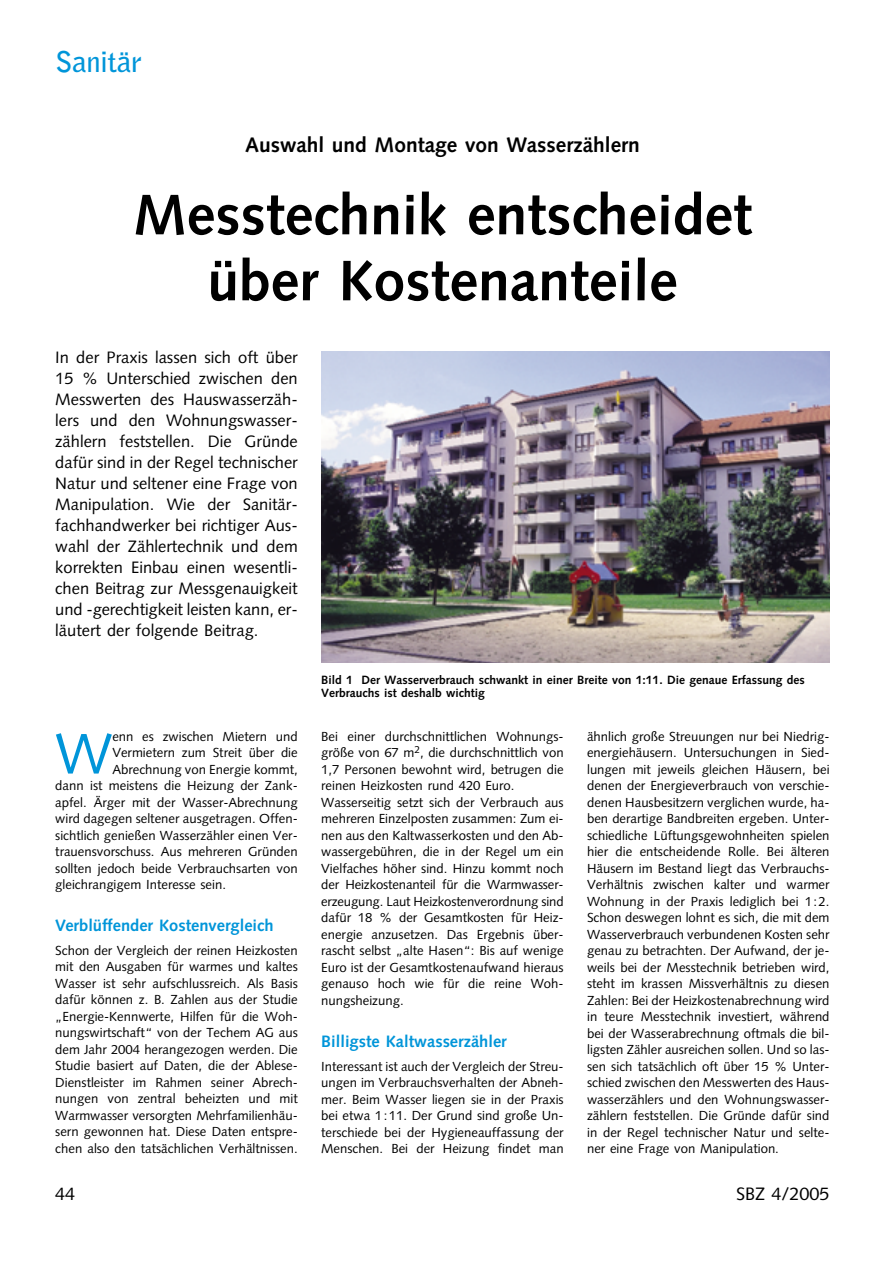
<style>
.page{position:relative;width:893px;height:1263px;background:#fff}
.page>*{position:absolute;margin:0;border:0;box-sizing:border-box;transform-origin:0 0}
.t1{font:57.15px "Syntax";color:#0095d9}
.t2{font:700 57px/66px "Syntax";color:#000;text-align:center}
.t3{font:700 28.5px "Bell Gothic";letter-spacing:-.01em;color:#0095d9}
.t4{font:700 21px "Syntax";color:#000}
.t5{font:18px "Syntax";color:#000}
.t6{font:16.5px/21px "Syntax";color:#000;text-align:justify}
.t7{font:700 16.5px "Syntax";color:#0095d9}
.t8{font:13.2px/16.5px "Syntax";color:#000;text-align:justify}
.t9{font:700 12px/13.5px "Syntax";color:#000}
</style>
<div class="page">
<img style="left:321px;top:351px;width:508px;height:312px">
<h3 class="t3" style="left:55px;top:51px;width:88px">Sanitär</h3>
<h3 class="t4" style="left:245px;top:136px;width:396px">Auswahl und Montage von Wasserzählern</h3>
<h2 class="t2" style="left:133px;top:187px;width:620px">Messtechnik entscheidet über Kostenanteile</h2>
<p class="t6" style="left:55px;top:349px;width:244px">In der Praxis lassen sich oft über 15 % Unterschied zwischen den Messwerten des Hauswasserzäh&shy;lers und den Wohnungswasser&shy;zählern feststellen. Die Gründe dafür sind in der Regel technischer Natur und seltener eine Frage von Manipulation. Wie der Sanitär&shy;fachhandwerker bei richtiger Aus&shy;wahl der Zählertechnik und dem korrekten Einbau einen wesentli&shy;chen Beitrag zur Messgenauigkeit und -gerechtigkeit leisten kann, er&shy;läutert der folgende Beitrag.</p>
<h1 class="t1" style="left:55px;top:731px;width:59px">W</h1>
<p class="t8" style="left:112px;top:729px;width:187px">enn es zwischen Mietern und</p>
<p class="t8" style="left:112px;top:746px;width:187px">Vermietern zum Streit über die</p>
<p class="t8" style="left:112px;top:762px;width:187px">Abrechnung von Energie kommt,</p>
<p class="t8" style="left:55px;top:779px;width:244px">dann ist meistens die Heizung der Zank-</p>
<p class="t8" style="left:55px;top:795px;width:244px">apfel. Ärger mit der Wasser-Abrechnung</p>
<p class="t8" style="left:55px;top:812px;width:244px">wird dagegen seltener ausgetragen. Offen-</p>
<p class="t8" style="left:55px;top:828px;width:244px">sichtlich genießen Wasserzähler einen Ver-</p>
<p class="t8" style="left:55px;top:845px;width:244px">trauensvorschuss. Aus mehreren Gründen</p>
<p class="t8" style="left:55px;top:861px;width:244px">sollten jedoch beide Verbrauchsarten von</p>
<p class="t8" style="left:55px;top:878px;width:172px">gleichrangigem Interesse sein.</p>
<p class="t7" style="left:55px;top:919px;width:220px">Verblüffender Kostenvergleich</p>
<p class="t8" style="left:55px;top:943px;width:244px">Schon der Vergleich der reinen Heizkosten mit den Ausgaben für warmes und kaltes Wasser ist sehr aufschlussreich. Als Basis dafür können z. B. Zahlen aus der Studie „Energie-Kennwerte, Hilfen für die Woh&shy;nungswirtschaft“ von der Techem AG aus dem Jahr 2004 herangezogen werden. Die Studie basiert auf Daten, die der Ablese-Dienstleister im Rahmen seiner Abrech&shy;nungen von zentral beheizten und mit Warmwasser versorgten Mehrfamilienhäu&shy;sern gewonnen hat. Diese Daten entspre&shy;chen also den tatsächlichen Verhältnissen.</p>
<p class="t9" style="left:321px;top:674px;width:485px">Bild 1 Der Wasserverbrauch schwankt in einer Breite von 1:11. Die genaue Erfassung des<br>Verbrauchs ist deshalb wichtig</p>
<p class="t8" style="left:321px;top:729px;width:244px;text-align:left">Bei einer durchschnittlichen Wohnungs&shy;größe von 67 m<sup>2</sup>, die durchschnittlich von 1,7 Personen bewohnt wird, betrugen die reinen Heizkosten rund 420 Euro.<br>Wasserseitig setzt sich der Verbrauch aus mehreren Einzelposten zusammen: Zum ei&shy;nen aus den Kaltwasserkosten und den Ab&shy;wassergebühren, die in der Regel um ein Vielfaches höher sind. Hinzu kommt noch der Heizkostenanteil für die Warmwasser&shy;erzeugung. Laut Heizkostenverordnung sind dafür 18 % der Gesamtkosten für Heiz&shy;energie anzusetzen. Das Ergebnis über&shy;rascht selbst „alte Hasen“: Bis auf wenige Euro ist der Gesamtkostenaufwand hieraus genauso hoch wie für die reine Woh&shy;nungsheizung.</p>
<p class="t7" style="left:321px;top:1034px;width:187px">Billigste Kaltwasserzähler</p>
<p class="t8" style="left:321px;top:1059px;width:244px">Interessant ist auch der Vergleich der Streu&shy;ungen im Verbrauchsverhalten der Abneh&shy;mer. Beim Wasser liegen sie in der Praxis bei etwa 1:11. Der Grund sind große Un&shy;terschiede bei der Hygieneauffassung der Menschen. Bei der Heizung findet man</p>
<p class="t8" style="left:587px;top:729px;width:244px">ähnlich große Streuungen nur bei Niedrig&shy;energiehäusern. Untersuchungen in Sied&shy;lungen mit jeweils gleichen Häusern, bei denen der Energieverbrauch von verschie&shy;denen Hausbesitzern verglichen wurde, ha&shy;ben derartige Bandbreiten ergeben. Unter&shy;schiedliche Lüftungsgewohnheiten spielen hier die entscheidende Rolle. Bei älteren Häusern im Bestand liegt das Verbrauchs-Verhältnis zwischen kalter und warmer Wohnung in der Praxis lediglich bei 1:2.<br>Schon deswegen lohnt es sich, die mit dem Wasserverbrauch verbundenen Kosten sehr genau zu betrachten. Der Aufwand, der je&shy;weils bei der Messtechnik betrieben wird, steht im krassen Missverhältnis zu diesen Zahlen: Bei der Heizkostenabrechnung wird in teure Messtechnik investiert, während bei der Wasserabrechnung oftmals die bil&shy;ligsten Zähler ausreichen sollen. Und so las&shy;sen sich tatsächlich oft über 15 % Unter&shy;schied zwischen den Messwerten des Haus&shy;wasserzählers und den Wohnungswasser&shy;zählern feststellen. Die Gründe dafür sind in der Regel technischer Natur und selte&shy;ner eine Frage von Manipulation.</p>
<h3 class="t5" style="left:55px;top:1186px;width:22px">44</h3>
<h3 class="t5" style="left:736px;top:1186px;width:95px">SBZ 4/2005</h3>
</div>
